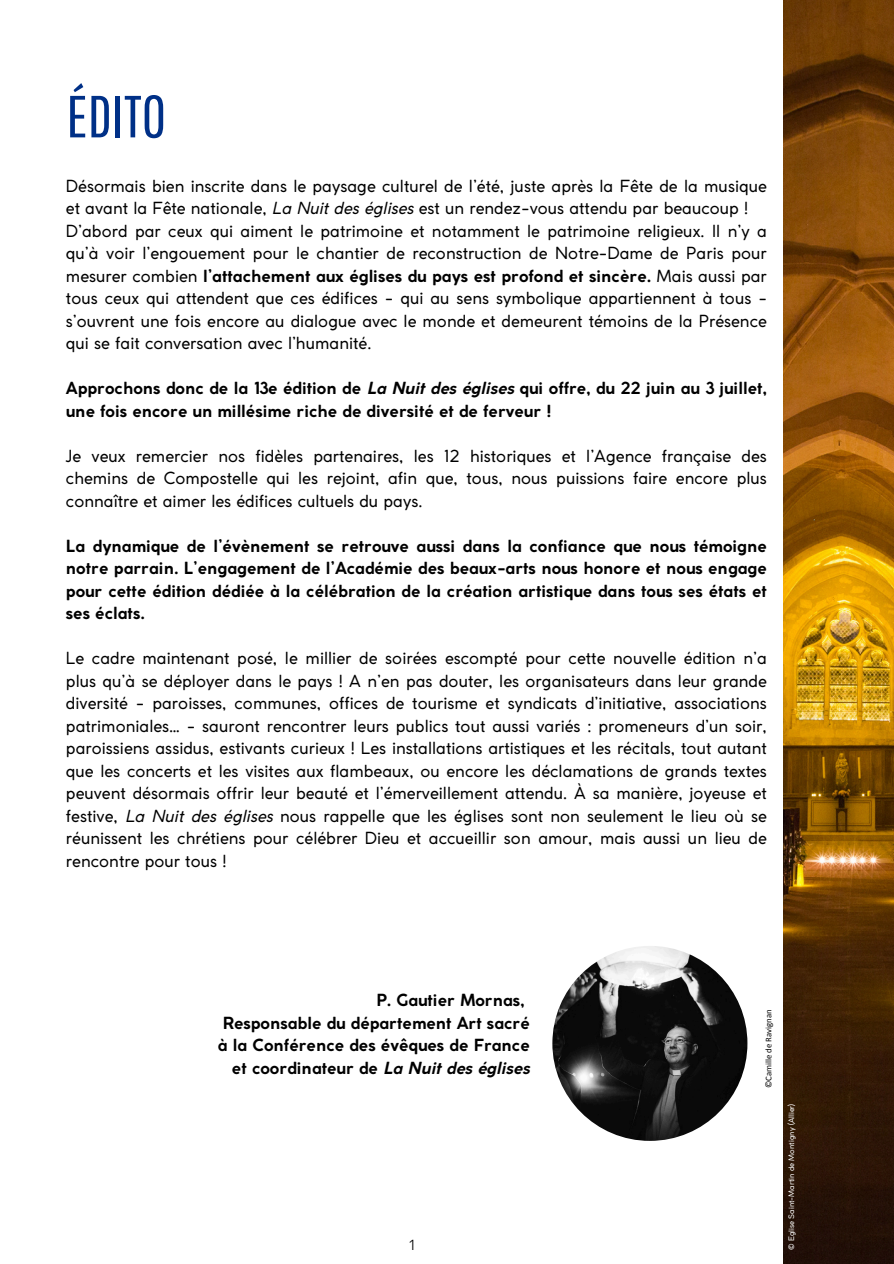
<style>
.page{position:relative;width:894px;height:1264px;background:#fff}
.page>*{position:absolute;margin:0;border:0;box-sizing:border-box;transform-origin:0 0}
.t1{font:59.25px "Pathway Gothic One";color:#003087}
.t2{font:16.5px/22.5px "Coco Gothic";color:#000;text-align:justify}
.t3{font:700 16.5px/22.5px "Coco Gothic";color:#000}
.t4{font:300 15px "Cerebri Sans";color:#000}
.t5{font:8.7px "Calibri";color:#000}
.t6{font:7.5px "Coco Gothic";color:#fff}
.s1{font-style:italic}
.s2{font-weight:700}
</style>
<div class="page">
<img style="left:552px;top:945px;width:195px;height:195px;border-radius:50%">
<img style="left:783px;top:0;width:110px;height:1263px">
<p class="t1" style="left:66px;top:81px;width:101px">ÉDITO</p>
<h2 class="t2" style="left:66px;top:176px;width:702px;text-align:left">Désormais bien inscrite dans le paysage culturel de l’été, juste après la Fête de la musique et avant la Fête nationale, <span class="s1">La Nuit des églises</span> est un rendez-vous attendu par beaucoup !<br>D’abord par ceux qui aiment le patrimoine et notamment le patrimoine religieux. Il n’y a qu’à voir l’engouement pour le chantier de reconstruction de Notre-Dame de Paris pour mesurer combien <span class="s2">l’attachement aux églises du pays est profond et sincère.</span> Mais aussi par tous ceux qui attendent que ces édifices - qui au sens symbolique appartiennent à tous - s’ouvrent une fois encore au dialogue avec le monde et demeurent témoins de la Présence qui se fait conversation avec l’humanité.</h2>
<h3 class="t3" style="left:66px;top:378px;width:702px">Approchons donc de la 13e édition de <span class="s1">La Nuit des églises</span> qui offre, du 22 juin au 3 juillet, une fois encore un millésime riche de diversité et de ferveur !</h3>
<h2 class="t2" style="left:66px;top:446px;width:702px">Je veux remercier nos fidèles partenaires, les 12 historiques et l’Agence française des chemins de Compostelle qui les rejoint, afin que, tous, nous puissions faire encore plus connaître et aimer les édifices cultuels du pays.</h2>
<h3 class="t3" style="left:66px;top:536px;width:702px;text-align:justify">La dynamique de l’évènement se retrouve aussi dans la confiance que nous témoigne notre parrain. L’engagement de l’Académie des beaux-arts nous honore et nous engage pour cette édition dédiée à la célébration de la création artistique dans tous ses états et ses éclats.</h3>
<h2 class="t2" style="left:66px;top:648px;width:702px">Le cadre maintenant posé, le millier de soirées escompté pour cette nouvelle édition n’a plus qu’à se déployer dans le pays ! A n’en pas douter, les organisateurs dans leur grande diversité - paroisses, communes, offices de tourisme et syndicats d’initiative, associations patrimoniales… - sauront rencontrer leurs publics tout aussi variés : promeneurs d’un soir, paroissiens assidus, estivants curieux ! Les installations artistiques et les récitals, tout autant que les concerts et les visites aux flambeaux, ou encore les déclamations de grands textes peuvent désormais offrir leur beauté et l’émerveillement attendu. À sa manière, joyeuse et festive, <span class="s1">La Nuit des églises</span> nous rappelle que les églises sont non seulement le lieu où se réunissent les chrétiens pour célébrer Dieu et accueillir son amour, mais aussi un lieu de rencontre pour tous !</h2>
<p class="t3" style="left:376px;top:990px;width:150px">P. Gautier Mornas,</p>
<p class="t3" style="left:223px;top:1013px;width:308px">Responsable du département Art sacré</p>
<p class="t3" style="left:218px;top:1035px;width:313px">à la Conférence des évêques de France</p>
<p class="t3" style="left:232px;top:1058px;width:299px">et coordinateur de <span class="s1">La Nuit des églises</span></p>
<p class="t4" style="left:408px;top:1235px;width:10px">1</p>
<h4 class="t5" style="left:764px;top:1088px;width:80px;rotate:-90deg">©Camille de Ravignan</h4>
<p class="t6" style="left:788px;top:1249px;width:148px;rotate:-90deg">© Eglise Saint-Martin de Montigny (Allier)</p>
</div>
